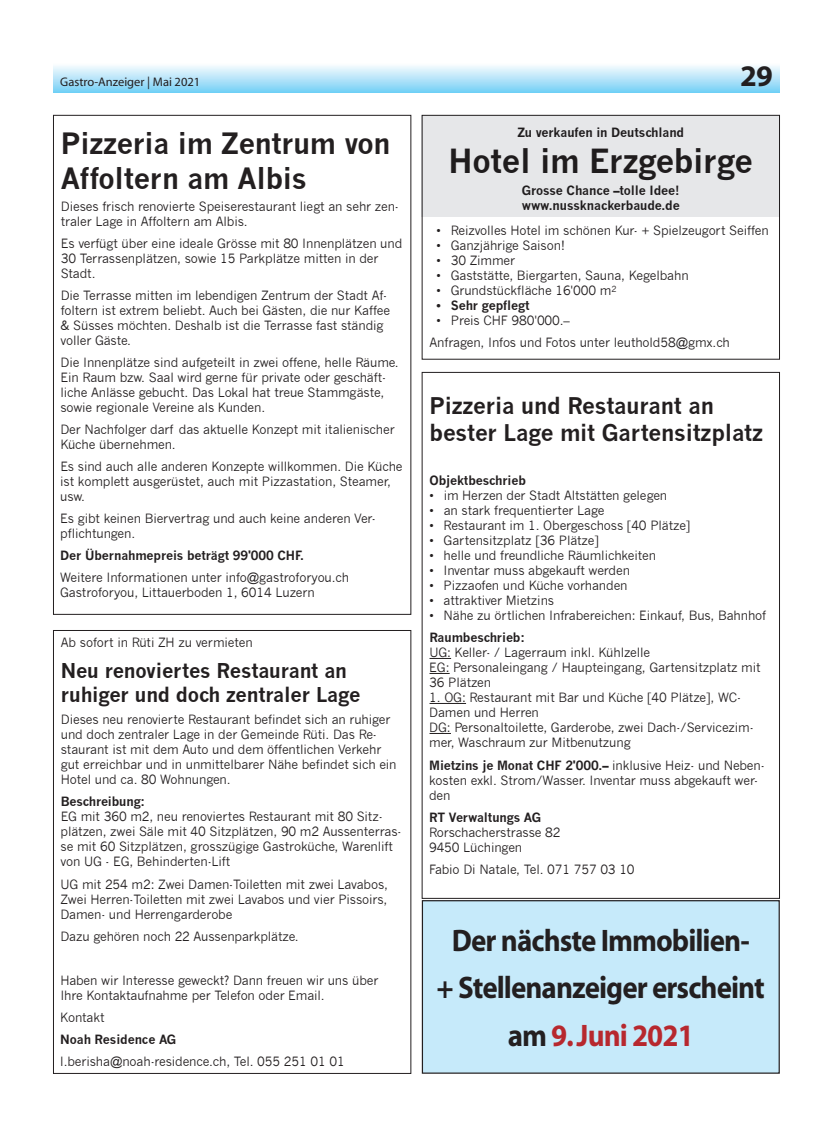
<style>
.page{position:relative;width:833px;height:1134px;background:#fff}
.page>*{position:absolute;margin:0;border:0;box-sizing:border-box;transform-origin:0 0}
.t1{font:700 32.5px "News Gothic";letter-spacing:-.01em;color:#231f20}
.t2{font:31.25px/47.5px "Myriad Headline";letter-spacing:-.01em;color:#231f20;text-align:center;scale:.92 1}
.t3{font:30px "Myriad Headline";color:#231f20}
.t4{font:700 28.75px/34.5px "News Gothic";letter-spacing:-.01em;color:#231f20}
.t5{font:700 22.5px/27px "News Gothic";letter-spacing:-.01em;color:#231f20}
.t6{font:700 20px/24px "News Gothic";letter-spacing:-.01em;color:#231f20}
.t7{font:12.5px/15px "News Gothic";letter-spacing:-.01em;color:#231f20}
.t8{font:700 12.5px/15px "News Gothic";letter-spacing:-.01em;color:#231f20}
.t9{font:12.5px "Myriad";color:#231f20}
.s1{font-weight:700}
.s2{color:#b7282e}
</style>
<div class="page">
<div style="left:53px;top:64px;width:727px;height:28px;background:linear-gradient(to bottom,#fbfcfe,#7dd2f6)"></div>
<div style="left:422px;top:901px;width:357px;height:172px;background:#c6eafa"></div>
<div style="left:422px;top:900px;width:358px;height:174px;border:1px solid #231f20"></div>
<div style="left:422px;top:115px;width:358px;height:102px;background:#e6e7e9"></div>
<svg style="left:429px;top:658px;width:22px;height:1px"></svg>
<svg style="left:429px;top:673px;width:21px;height:1px"></svg>
<hr style="left:429px;top:703px;width:37px;height:1px;background:#231f20">
<svg style="left:429px;top:733px;width:22px;height:1px"></svg>
<div style="left:53px;top:630px;width:358px;height:444px;border:1px solid #231f20"></div>
<p class="t9" style="left:60px;top:76px;width:142px">Gastro-Anzeiger | Mai 2021</p>
<h3 class="t3" style="left:740px;top:61px;width:34px">29</h3>
<h3 class="t4" style="left:61px;top:126px;width:331px">Pizzeria im Zentrum von<br>Affoltern am Albis</h3>
<p class="t7" style="left:61px;top:199px;width:339px">Dieses frisch renovierte Speiserestaurant liegt an sehr zen&shy;traler Lage in Affoltern am Albis.</p>
<p class="t7" style="left:61px;top:236px;width:343px">Es verfügt über eine ideale Grösse mit 80 Innenplätzen und<br>30 Terrassenplätzen, sowie 15 Parkplätze mitten in der<br>Stadt.</p>
<p class="t7" style="left:61px;top:288px;width:331px">Die Terrasse mitten im lebendigen Zentrum der Stadt Af&shy;foltern ist extrem beliebt. Auch bei Gästen, die nur Kaffee &amp; Süsses möchten. Deshalb ist die Terrasse fast ständig voller Gäste.</p>
<p class="t7" style="left:60px;top:355px;width:340px">Die Innenplätze sind aufgeteilt in zwei offene, helle Räume.<br>Ein Raum bzw. Saal wird gerne für private oder geschäft&shy;liche Anlässe gebucht. Das Lokal hat treue Stammgäste, sowie regionale Vereine als Kunden.</p>
<p class="t7" style="left:60px;top:422px;width:336px">Der Nachfolger darf das aktuelle Konzept mit italienischer<br>Küche übernehmen.</p>
<p class="t7" style="left:60px;top:459px;width:344px">Es sind auch alle anderen Konzepte willkommen. Die Küche ist komplett ausgerüstet, auch mit Pizzastation, Steamer, usw.</p>
<p class="t7" style="left:60px;top:511px;width:317px">Es gibt keinen Biervertrag und auch keine anderen Ver&shy;pflichtungen.</p>
<p class="t8" style="left:60px;top:548px;width:245px">Der Übernahmepreis beträgt 99'000 CHF.</p>
<p class="t7" style="left:60px;top:570px;width:291px">Weitere Informationen unter info@gastroforyou.ch<br>Gastroforyou, Littauerboden 1, 6014 Luzern</p>
<p class="t7" style="left:61px;top:635px;width:193px">Ab sofort in Rüti ZH zu vermieten</p>
<h3 class="t6" style="left:61px;top:658px;width:301px">Neu renoviertes Restaurant an ruhiger und doch zentraler Lage</h3>
<p class="t7" style="left:61px;top:712px;width:337px">Dieses neu renovierte Restaurant befindet sich an ruhiger und doch zentraler Lage in der Gemeinde Rüti. Das Re&shy;staurant ist mit dem Auto und dem öffentlichen Verkehr gut erreichbar und in unmittelbarer Nähe befindet sich ein Hotel und ca. 80 Wohnungen.</p>
<p class="t8" style="left:61px;top:794px;width:86px">Beschreibung:</p>
<p class="t7" style="left:61px;top:809px;width:342px">EG mit 360 m2, neu renoviertes Restaurant mit 80 Sitz&shy;plätzen, zwei Säle mit 40 Sitzplätzen, 90 m2 Aussenterras&shy;se mit 60 Sitzplätzen, grosszügige Gastroküche, Warenlift von UG - EG, Behinderten-Lift</p>
<p class="t7" style="left:60px;top:876px;width:329px;text-align:justify">UG mit 254 m2: Zwei Damen-Toiletten mit zwei Lavabos, Zwei Herren-Toiletten mit zwei Lavabos und vier Pissoirs, Damen- und Herrengarderobe</p>
<p class="t7" style="left:60px;top:928px;width:240px">Dazu gehören noch 22 Aussenparkplätze.</p>
<p class="t7" style="left:60px;top:973px;width:320px">Haben wir Interesse geweckt? Dann freuen wir uns über<br>Ihre Kontaktaufnahme per Telefon oder Email.</p>
<p class="t7" style="left:60px;top:1010px;width:46px">Kontakt</p>
<p class="t8" style="left:60px;top:1032px;width:117px">Noah Residence AG</p>
<p class="t7" style="left:60px;top:1054px;width:286px">l.berisha@noah-residence.ch, Tel. 055 251 01 01</p>
<p class="t8" style="left:517px;top:124px;width:168px">Zu verkaufen in Deutschland</p>
<h1 class="t1" style="left:448px;top:141px;width:306px">Hotel im Erzgebirge</h1>
<p class="t8" style="left:522px;top:182px;width:160px">Grosse Chance –tolle Idee! www.nussknackerbaude.de</p>
<p class="t7" style="left:436px;top:223px;width:334px">• Reizvolles Hotel im schönen Kur- + Spielzeugort Seiffen</p>
<p class="t7" style="left:436px;top:238px;width:130px">• Ganzjährige Saison!</p>
<p class="t7" style="left:436px;top:253px;width:80px">• 30 Zimmer</p>
<p class="t7" style="left:436px;top:268px;width:254px">• Gaststätte, Biergarten, Sauna, Kegelbahn</p>
<p class="t7" style="left:436px;top:283px;width:181px">• Grundstückfläche 16'000 m<sup>2</sup></p>
<p class="t8" style="left:436px;top:298px;width:95px">• Sehr gepflegt</p>
<p class="t7" style="left:429px;top:310px;width:302px;line-height:22.1px;text-indent:7px">• Preis CHF 980'000.–<br>Anfragen, Infos und Fotos unter leuthold58@gmx.ch</p>
<h3 class="t5" style="left:429px;top:392px;width:335px">Pizzeria und Restaurant an bester Lage mit Gartensitzplatz</h3>
<p class="t8" style="left:429px;top:473px;width:98px">Objektbeschrieb</p>
<p class="t7" style="left:429px;top:488px;width:239px">• im Herzen der Stadt Altstätten gelegen</p>
<p class="t7" style="left:429px;top:503px;width:177px">• an stark frequentierter Lage</p>
<p class="t7" style="left:429px;top:518px;width:262px">• Restaurant im 1. Obergeschoss [40 Plätze]</p>
<p class="t7" style="left:429px;top:533px;width:171px">• Gartensitzplatz [36 Plätze]</p>
<p class="t7" style="left:429px;top:548px;width:228px">• helle und freundliche Räumlichkeiten</p>
<p class="t7" style="left:429px;top:563px;width:202px">• Inventar muss abgekauft werden</p>
<p class="t7" style="left:429px;top:578px;width:200px">• Pizzaofen und Küche vorhanden</p>
<p class="t7" style="left:429px;top:593px;width:126px">• attraktiver Mietzins</p>
<p class="t7" style="left:429px;top:608px;width:338px">• Nähe zu örtlichen Infrabereichen: Einkauf, Bus, Bahnhof</p>
<p class="t8" style="left:429px;top:630px;width:97px">Raumbeschrieb:</p>
<p class="t7" style="left:429px;top:645px;width:333px">UG: Keller- / Lagerraum inkl. Kühlzelle<br>EG: Personaleingang / Haupteingang, Gartensitzplatz mit<br>36 Plätzen</p>
<p class="t7" style="left:429px;top:690px;width:326px">1. OG: Restaurant mit Bar und Küche [40 Plätze], WC-Damen und Herren<br>DG: Personaltoilette, Garderobe, zwei Dach-/Servicezim&shy;mer, Waschraum zur Mitbenutzung</p>
<p class="t7" style="left:429px;top:757px;width:337px"><span class="s1">Mietzins je Monat CHF 2'000.–</span> inklusive Heiz- und Neben&shy;kosten exkl. Strom/Wasser. Inventar muss abgekauft wer&shy;den</p>
<p class="t8" style="left:429px;top:809px;width:114px">RT Verwaltungs AG</p>
<p class="t7" style="left:429px;top:825px;width:133px">Rorschacherstrasse 82<br>9450 Lüchingen</p>
<p class="t7" style="left:429px;top:862px;width:207px">Fabio Di Natale, Tel. 071 757 03 10</p>
<h2 class="t2" style="left:437px;top:917px;width:358px">Der nächste Immobilien-<br>+ Stellenanzeiger erscheint am <span class="s2">9. Juni 2021</span></h2>
</div>
